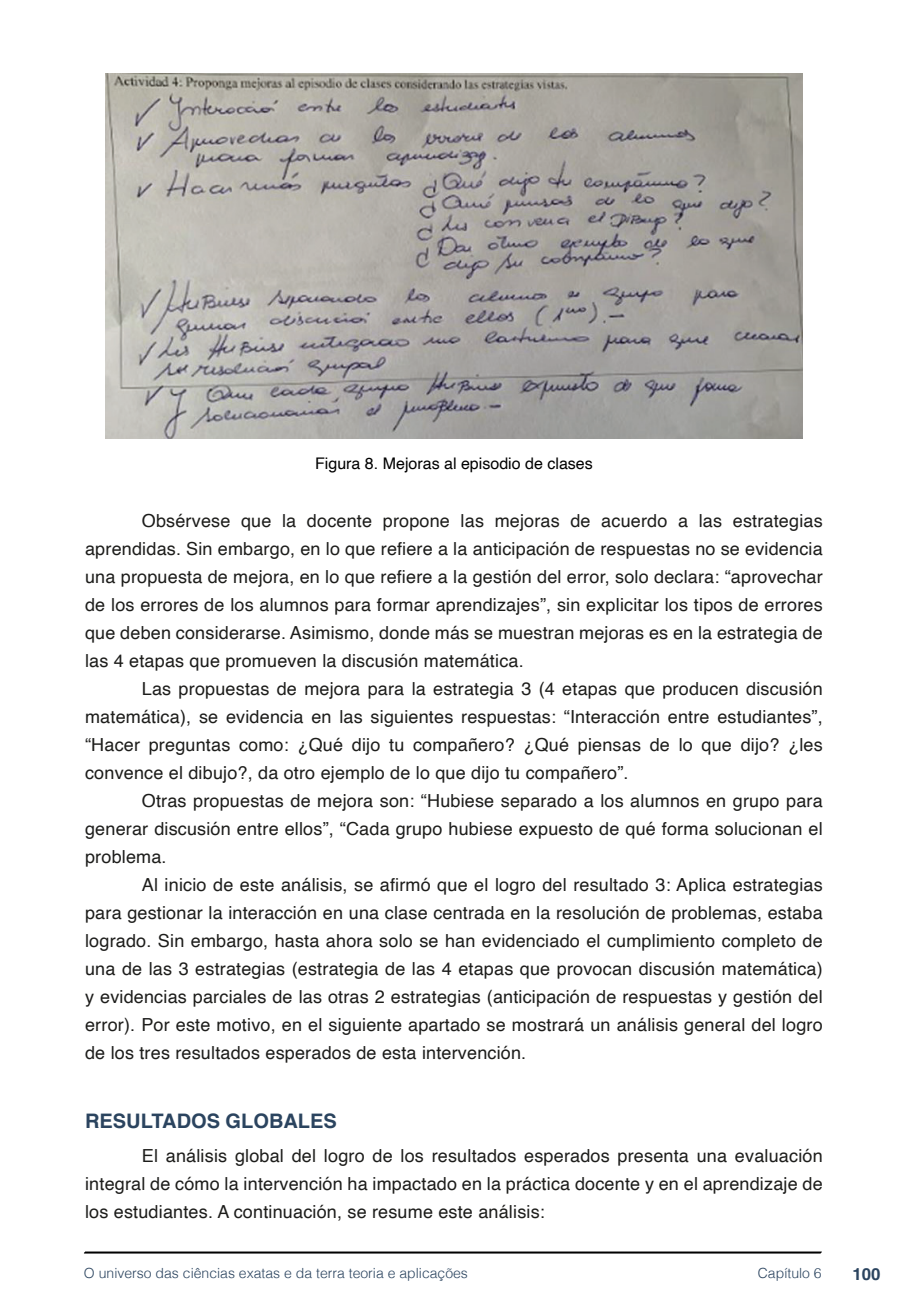
<style>
.page{position:relative;width:908px;height:1304px;background:#fff}
.page>*{position:absolute;margin:0;border:0;box-sizing:border-box;transform-origin:0 0}
.TITULOS{font:700 20px "Helvetica";color:#2b445f}
.txt{font:18px/28px "Helvetica";letter-spacing:.01em;color:#1d1d1b;text-align:justify}
.t1{font:700 16.8px "Helvetica";color:#2b445f}
.imagens_graf_tab{font:16px "Helvetica";color:#000}
.t2{font:300 14px "Helvetica";color:#2b445f}
</style>
<div class="page">
<svg style="left:84px;top:1251px;width:737px;height:3px;background:#515151"></svg>
<img style="left:106px;top:74px;width:696px;height:365px">
<p class="imagens_graf_tab" style="left:315px;top:451px;width:279px">Figura 8. Mejoras al episodio de clases</p>
<p class="txt" style="left:85px;top:507px;width:738px;text-indent:57px">Obsérvese que la docente propone las mejoras de acuerdo a las estrategias aprendidas. Sin embargo, en lo que refiere a la anticipación de respuestas no se evidencia una propuesta de mejora, en lo que refiere a la gestión del error, solo declara: “aprovechar de los errores de los alumnos para formar aprendizajes”, sin explicitar los tipos de errores que deben considerarse. Asimismo, donde más se muestran mejoras es en la estrategia de las 4 etapas que promueven la discusión matemática.</p>
<p class="txt" style="left:85px;top:675px;width:738px;text-indent:57px">Las propuestas de mejora para la estrategia 3 (4 etapas que producen discusión matemática), se evidencia en las siguientes respuestas: “Interacción entre estudiantes”, “Hacer preguntas como: ¿Qué dijo tu compañero? ¿Qué piensas de lo que dijo? ¿les convence el dibujo?, da otro ejemplo de lo que dijo tu compañero”.</p>
<p class="txt" style="left:85px;top:787px;width:738px;text-indent:57px">Otras propuestas de mejora son: “Hubiese separado a los alumnos en grupo para generar discusión entre ellos”, “Cada grupo hubiese expuesto de qué forma solucionan el problema.</p>
<p class="txt" style="left:85px;top:871px;width:738px;text-indent:57px">Al inicio de este análisis, se afirmó que el logro del resultado 3: Aplica estrategias para gestionar la interacción en una clase centrada en la resolución de problemas, estaba logrado. Sin embargo, hasta ahora solo se han evidenciado el cumplimiento completo de una de las 3 estrategias (estrategia de las 4 etapas que provocan discusión matemática) y evidencias parciales de las otras 2 estrategias (anticipación de respuestas y gestión del error). Por este motivo, en el siguiente apartado se mostrará un análisis general del logro de los tres resultados esperados de esta intervención.</p>
<p class="TITULOS" style="left:85px;top:1109px;width:253px">RESULTADOS GLOBALES</p>
<p class="txt" style="left:85px;top:1142px;width:738px;text-indent:57px">El análisis global del logro de los resultados esperados presenta una evaluación integral de cómo la intervención ha impactado en la práctica docente y en el aprendizaje de los estudiantes. A continuación, se resume este análisis:</p>
<p class="t2" style="left:84px;top:1261px;width:385px">O universo das ciências exatas e da terra teoria e aplicações</p>
<p class="t2" style="left:757px;top:1261px;width:65px">Capítulo 6</p>
<p class="t1" style="left:851px;top:1264px;width:30px">100</p>
</div>
